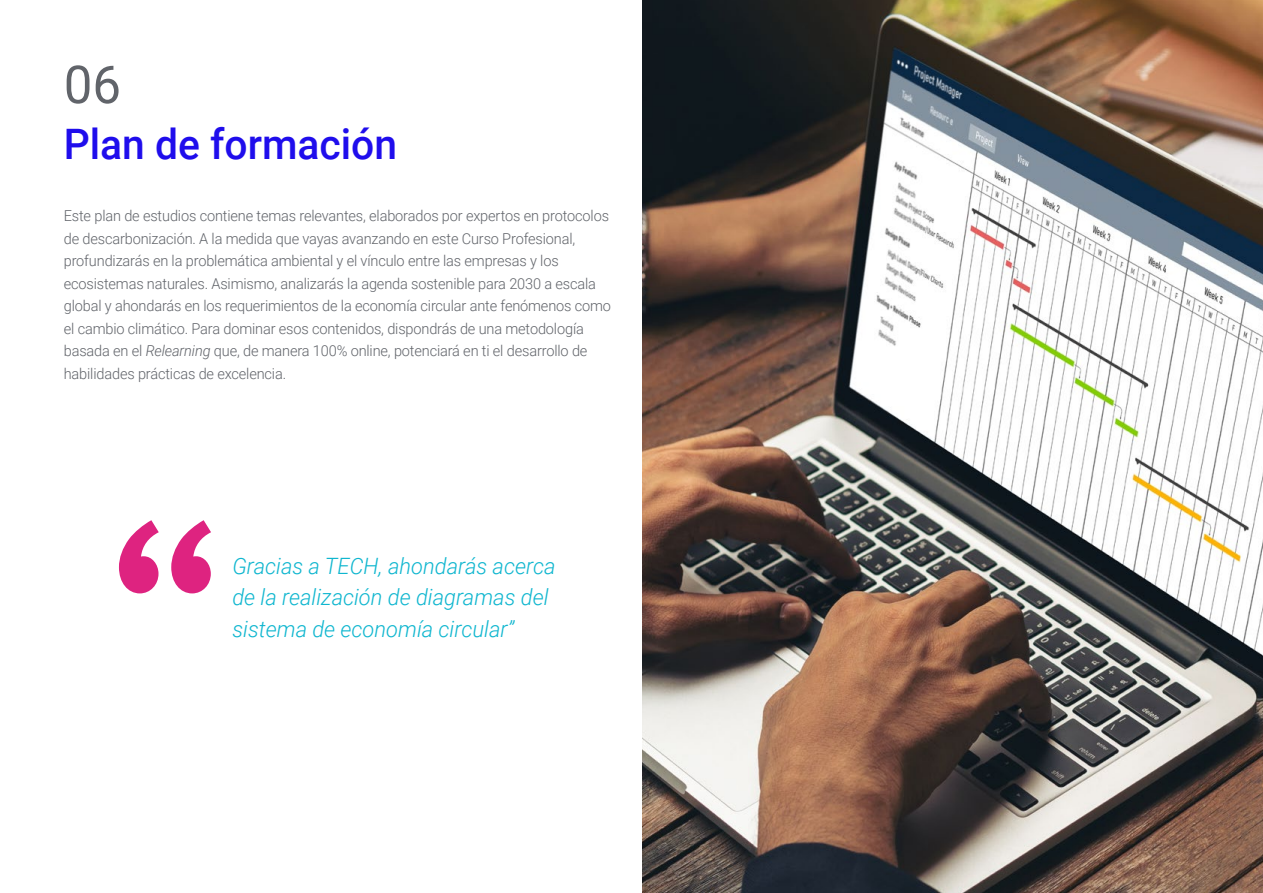
<style>
.page{position:relative;width:1263px;height:893px;background:#fff}
.page>*{position:absolute;margin:0;border:0;box-sizing:border-box;transform-origin:0 0}
.t1{font:52.5px "Roboto";color:#61646a}
.t2{font:500 42px "Roboto";color:#1f0dec}
.t3{font:italic 300 22.5px/31.5px "Roboto";color:#0fb6cf}
.t4{font:300 15px/22.5px "Roboto";letter-spacing:-.01em;color:#61646a}
.s1{font-style:italic}
</style>
<div class="page">
<svg style="left:119px;top:520px;width:92px;height:73px"></svg>
<img style="left:642px;top:0;width:621px;height:893px">
<h1 class="t1" style="left:64px;top:48px;width:59px">06</h1>
<h2 class="t2" style="left:64px;top:115px;width:335px">Plan de formación</h2>
<p class="t4" style="left:64px;top:204px;width:549px">Este plan de estudios contiene temas relevantes, elaborados por expertos en protocolos de descarbonización. A la medida que vayas avanzando en este Curso Profesional, profundizarás en la problemática ambiental y el vínculo entre las empresas y los ecosistemas naturales. Asimismo, analizarás la agenda sostenible para 2030 a escala global y ahondarás en los requerimientos de la economía circular ante fenómenos como el cambio climático. Para dominar esos contenidos, dispondrás de una metodología basada en el <span class="s1">Relearning</span> que, de manera 100% online, potenciará en ti el desarrollo de habilidades prácticas de excelencia.</p>
<h3 class="t3" style="left:232px;top:549px;width:325px">Gracias a TECH, ahondarás acerca de la realización de diagramas del sistema de economía circular”</h3>
</div>
